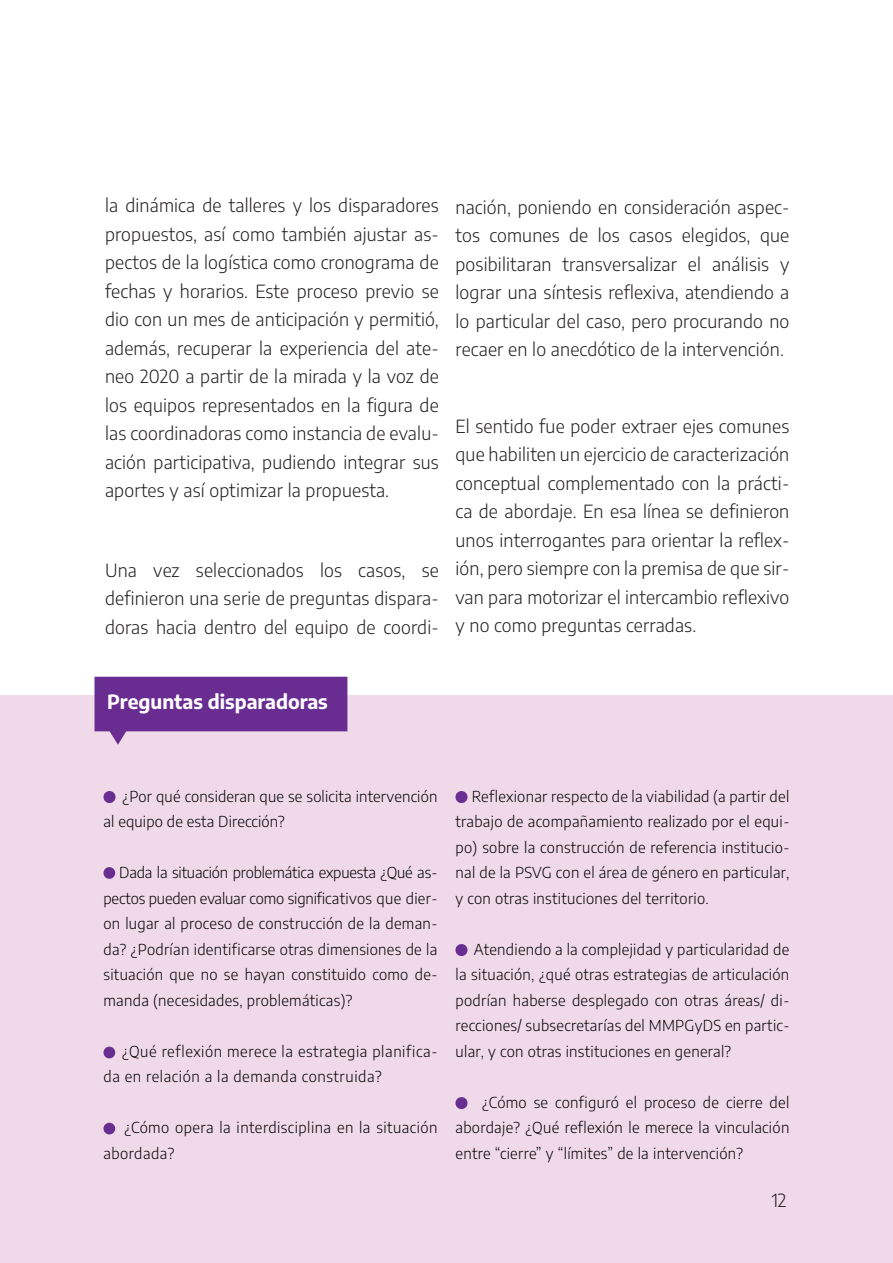
<style>
.page{position:relative;width:893px;height:1263px;background:#fff}
.page>*{position:absolute;margin:0;border:0;box-sizing:border-box;transform-origin:0 0}
.t1{font:700 19.5px "Encode Sans";color:#fff}
.t2{font:300 18px/28.5px "Encode Sans";letter-spacing:.01em;color:#231f20;text-align:justify}
.t3{font:300 15px/25.5px "Encode Sans";letter-spacing:.02em;color:#040503;text-align:justify}
.t4{font:300 15px/25.5px "Encode Sans";letter-spacing:.04em;color:#040503}
</style>
<div class="page">
<div style="left:0;top:696px;width:893px;height:567px;background:#f0d9e9"></div>
<svg style="left:94px;top:677px;width:253px;height:68px"></svg>
<div style="left:104px;top:791px;width:12px;height:12px;border:6px solid #692e91;border-radius:50%"></div>
<div style="left:455px;top:791px;width:12px;height:12px;border:6px solid #692e91;border-radius:50%"></div>
<div style="left:455px;top:944px;width:12px;height:12px;border:6px solid #692e91;border-radius:50%"></div>
<div style="left:455px;top:1097px;width:12px;height:12px;border:6px solid #692e91;border-radius:50%"></div>
<div style="left:104px;top:867px;width:11px;height:12px;border:6px solid #692e91;border-radius:50%"></div>
<div style="left:104px;top:1047px;width:11px;height:11px;border:6px solid #692e91;border-radius:50%"></div>
<div style="left:104px;top:1123px;width:11px;height:11px;border:6px solid #692e91;border-radius:50%"></div>
<p class="t2" style="left:105px;top:190px;width:335px">la dinámica de talleres y los disparadores propuestos, así como también ajustar as&shy;pectos de la logística como cronograma de fechas y horarios. Este proceso previo se dio con un mes de anticipación y permitió, además, recuperar la experiencia del ate&shy;neo 2020 a partir de la mirada y la voz de los equipos representados en la figura de las coordinadoras como instancia de evalu&shy;ación participativa, pudiendo integrar sus aportes y así optimizar la propuesta.</p>
<p class="t2" style="left:105px;top:555px;width:335px">Una vez seleccionados los casos, se definieron una serie de preguntas dispara&shy;doras hacia dentro del equipo de coordi-</p>
<p class="t2" style="left:455px;top:192px;width:335px">nación, poniendo en consideración aspec&shy;tos comunes de los casos elegidos, que posibilitaran transversalizar el análisis y lograr una síntesis reflexiva, atendiendo a lo particular del caso, pero procurando no recaer en lo anecdótico de la intervención.</p>
<p class="t2" style="left:455px;top:411px;width:335px">El sentido fue poder extraer ejes comunes que habiliten un ejercicio de caracterización conceptual complementado con la prácti&shy;ca de abordaje. En esa línea se definieron unos interrogantes para orientar la reflex&shy;ión, pero siempre con la premisa de que sir&shy;van para motorizar el intercambio reflexivo y no como preguntas cerradas.</p>
<p class="t1" style="left:107px;top:689px;width:222px">Preguntas disparadoras</p>
<p class="t3" style="left:104px;top:783px;width:335px;text-indent:19px">¿Por qué consideran que se solicita intervención al equipo de esta Dirección?</p>
<p class="t3" style="left:104px;top:859px;width:335px;text-indent:16px">Dada la situación problemática expuesta ¿Qué as&shy;pectos pueden evaluar como significativos que dier&shy;on lugar al proceso de construcción de la deman&shy;da? ¿Podrían identificarse otras dimensiones de la situación que no se hayan constituido como de&shy;manda (necesidades, problemáticas)?</p>
<p class="t4" style="left:104px;top:1038px;width:335px;text-indent:19px">¿Qué reflexión merece la estrategia planifica&shy;da en relación a la demanda construida?</p>
<p class="t3" style="left:104px;top:1114px;width:335px;text-indent:21px">¿Cómo opera la interdisciplina en la situación abordada?</p>
<p class="t3" style="left:455px;top:783px;width:335px;text-indent:16px">Reflexionar respecto de la viabilidad (a partir del trabajo de acompañamiento realizado por el equi&shy;po) sobre la construcción de referencia institucio&shy;nal de la PSVG con el área de género en particular, y con otras instituciones del territorio.</p>
<p class="t3" style="left:455px;top:936px;width:335px;text-indent:18px">Atendiendo a la complejidad y particularidad de la situación, ¿qué otras estrategias de articulación podrían haberse desplegado con otras áreas/ di&shy;recciones/ subsecretarías del MMPGyDS en partic&shy;ular, y con otras instituciones en general?</p>
<p class="t3" style="left:455px;top:1089px;width:335px;text-indent:27px">¿Cómo se configuró el proceso de cierre del abordaje? ¿Qué reflexión le merece la vinculación entre “cierre” y “límites” de la intervención?</p>
<p class="t2" style="left:772px;top:1185px;width:16px">12</p>
</div>
